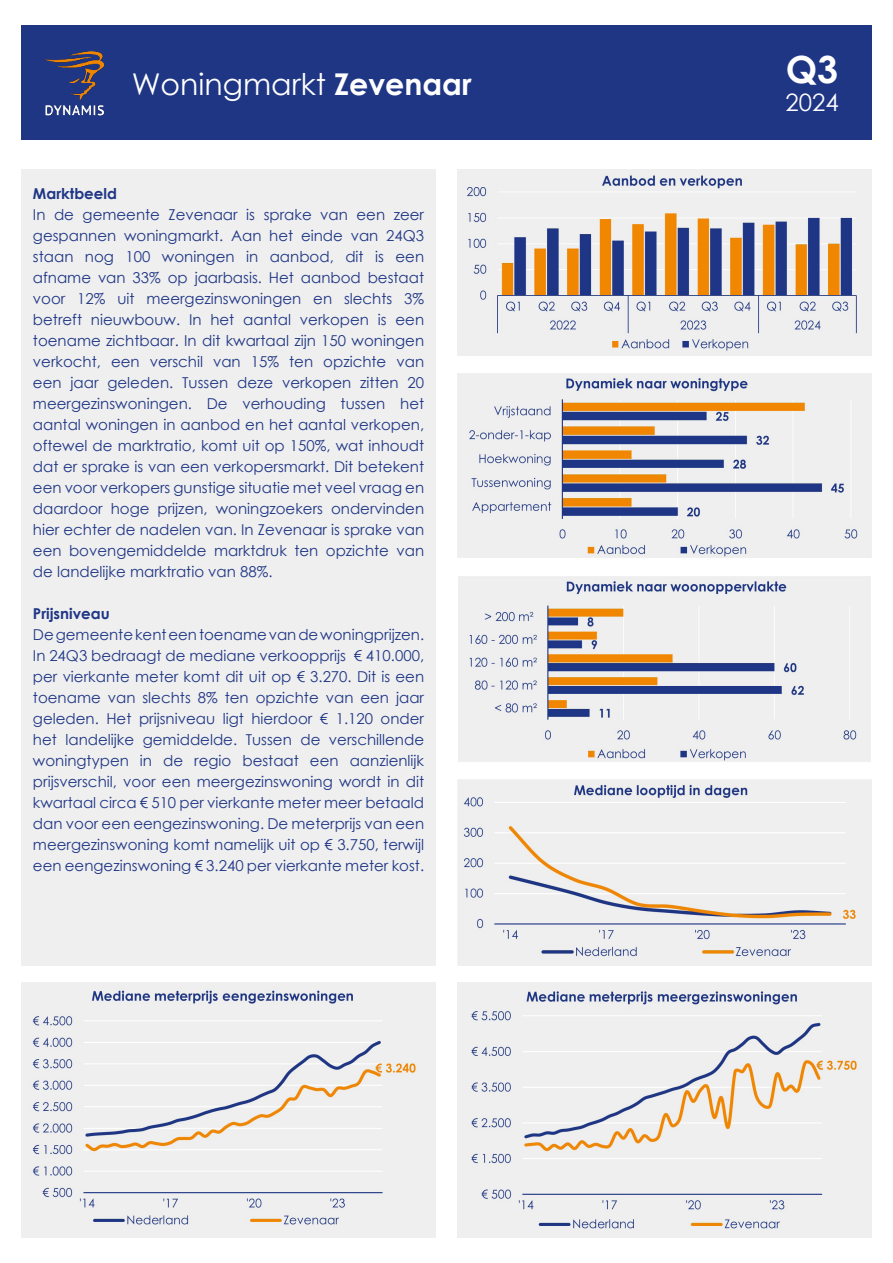
<style>
.page{position:relative;width:893px;height:1263px;background:#fff}
.page>*{position:absolute;margin:0;border:0;box-sizing:border-box;transform-origin:0 0}
.t1{font:700 37.5px "Century Gothic";color:#fff}
.t2{font:30px "Century Gothic";color:#fff}
.t3{font:24px "Century Gothic";color:#fff}
.t4{font:15px/21px "Century Gothic";color:#1f3685;text-align:justify}
.t5{font:700 15px "Century Gothic";color:#1f3685}
.s1{font-weight:700}
</style>
<div class="page">
<img style="left:457px;top:169px;width:415px;height:186px">
<div style="left:21px;top:26px;width:851px;height:114px;background:#1f3685"></div>
<div style="left:21px;top:169px;width:415px;height:796px;background:#efefef"></div>
<img style="left:457px;top:373px;width:415px;height:185px">
<img style="left:458px;top:576px;width:413px;height:186px">
<img style="left:457px;top:779px;width:415px;height:186px">
<img style="left:21px;top:982px;width:415px;height:255px">
<img style="left:457px;top:982px;width:415px;height:255px">
<img style="left:45px;top:51px;width:59px;height:65px">
<p class="t2" style="left:132px;top:63px;width:341px">Woningmarkt <span class="s1">Zevenaar</span></p>
<p class="t5" style="left:33px;top:182px;width:85px">Marktbeeld</p>
<p class="t4" style="left:33px;top:204px;width:393px">In de gemeente Zevenaar is sprake van een zeer gespannen woningmarkt. Aan het einde van 24Q3 staan nog 100 woningen in aanbod, dit is een afname van 33% op jaarbasis. Het aanbod bestaat voor 12% uit meergezinswoningen en slechts 3% betreft nieuwbouw. In het aantal verkopen is een toename zichtbaar. In dit kwartaal zijn 150 woningen verkocht, een verschil van 15% ten opzichte van een jaar geleden. Tussen deze verkopen zitten 20 meergezinswoningen. De verhouding tussen het aantal woningen in aanbod en het aantal verkopen, oftewel de marktratio, komt uit op 150%, wat inhoudt dat er sprake is van een verkopersmarkt. Dit betekent een voor verkopers gunstige situatie met veel vraag en daardoor hoge prijzen, woningzoekers ondervinden hier echter de nadelen van. In Zevenaar is sprake van een bovengemiddelde marktdruk ten opzichte van de landelijke marktratio van 88%.</p>
<p class="t5" style="left:33px;top:602px;width:78px">Prijsniveau</p>
<p class="t4" style="left:33px;top:624px;width:393px">De gemeente kent een toename van de woningprijzen.<br>In 24Q3 bedraagt de mediane verkoopprijs € 410.000, per vierkante meter komt dit uit op € 3.270. Dit is een toename van slechts 8% ten opzichte van een jaar geleden. Het prijsniveau ligt hierdoor € 1.120 onder het landelijke gemiddelde. Tussen de verschillende woningtypen in de regio bestaat een aanzienlijk prijsverschil, voor een meergezinswoning wordt in dit kwartaal circa € 510 per vierkante meter meer betaald dan voor een eengezinswoning. De meterprijs van een meergezinswoning komt namelijk uit op € 3.750, terwijl een eengezinswoning € 3.240 per vierkante meter kost.</p>
<p class="t1" style="left:786px;top:41px;width:54px">Q3</p>
<p class="t3" style="left:785px;top:86px;width:55px">2024</p>
</div>
